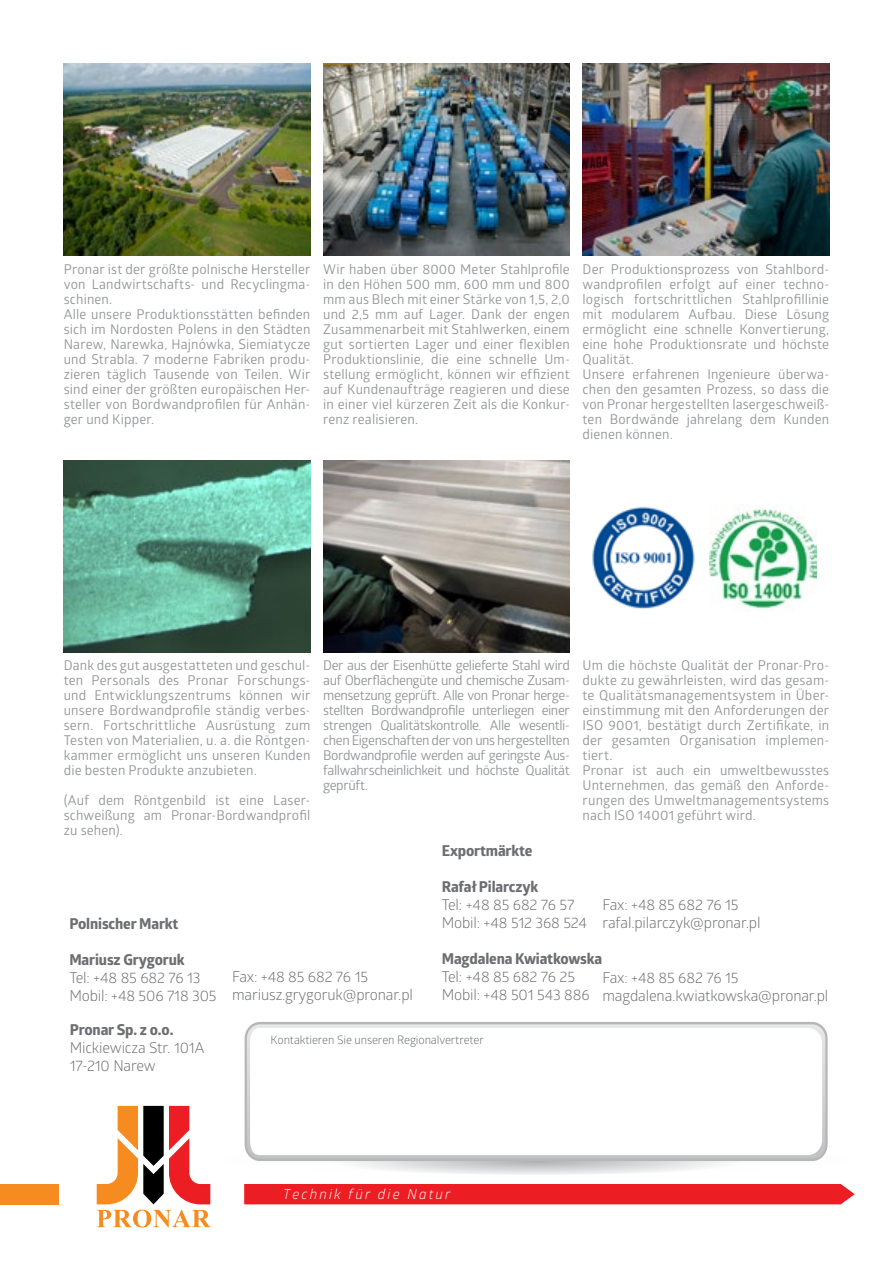
<style>
.page{position:relative;width:893px;height:1263px;background:#fff}
.page>*{position:absolute;margin:0;border:0;box-sizing:border-box;transform-origin:0 0}
.t1{font:15px/18px "Glober";letter-spacing:-.01em;color:#6d6e71}
.t2{font:700 15px "Globerx";letter-spacing:-.01em;color:#6d6e71}
.t3{font:italic 13.8px "Glober";letter-spacing:.15em;color:#fff}
.t4{font:13.5px/15px "Glober";letter-spacing:.01em;color:#939598;text-align:justify}
.t5{font:11.7px "Glober";letter-spacing:-.01em;color:#65696d}
</style>
<div class="page">
<svg style="left:97px;top:1106px;width:114px;height:121px"></svg>
<div style="left:244px;top:1184px;width:611px;height:20px;background:#ed1d24"></div>
<div style="left:0;top:1184px;width:59px;height:20px;background:#f68b1f"></div>
<svg style="left:244px;top:1145px;width:491px;height:30px"></svg>
<svg style="left:245px;top:1022px;width:583px;height:139px;background:#cacacc"></svg>
<svg style="left:250px;top:1028px;width:572px;height:127px"></svg>
<img style="left:64px;top:64px;width:246px;height:191px">
<img style="left:64px;top:461px;width:246px;height:191px">
<img style="left:323px;top:64px;width:247px;height:191px">
<img style="left:323px;top:461px;width:247px;height:191px">
<img style="left:583px;top:64px;width:246px;height:191px">
<img style="left:592px;top:506px;width:103px;height:103px">
<img style="left:710px;top:507px;width:107px;height:103px">
<p class="t4" style="left:64px;top:261px;width:248px;text-align:left">Pronar ist der größte polnische Hersteller von Landwirtschafts- und Recyclingma&shy;schinen.<br>Alle unsere Produktionsstätten befinden sich im Nordosten Polens in den Städten Narew, Narewka, Hajnówka, Siemiatycze und Strabla. 7 moderne Fabriken produ&shy;zieren täglich Tausende von Teilen. Wir sind einer der größten europäischen Her&shy;steller von Bordwandprofilen für Anhän&shy;ger und Kipper.</p>
<p class="t4" style="left:323px;top:261px;width:248px">Wir haben über 8000 Meter Stahlprofile in den Höhen 500 mm, 600 mm und 800 mm aus Blech mit einer Stärke von 1,5, 2,0 und 2,5 mm auf Lager. Dank der engen Zusammenarbeit mit Stahlwerken, einem gut sortierten Lager und einer flexiblen Produktionslinie, die eine schnelle Um&shy;stellung ermöglicht, können wir effizient auf Kundenaufträge reagieren und diese in einer viel kürzeren Zeit als die Konkur&shy;renz realisieren.</p>
<p class="t4" style="left:583px;top:261px;width:248px;text-align:left">Der Produktionsprozess von Stahlbord&shy;wandprofilen erfolgt auf einer techno&shy;logisch fortschrittlichen Stahlprofillinie mit modularem Aufbau. Diese Lösung ermöglicht eine schnelle Konvertierung, eine hohe Produktionsrate und höchste Qualität.<br>Unsere erfahrenen Ingenieure überwa&shy;chen den gesamten Prozess, so dass die von Pronar hergestellten lasergeschweiß&shy;ten Bordwände jahrelang dem Kunden dienen können.</p>
<p class="t4" style="left:64px;top:657px;width:248px">Dank des gut ausgestatteten und geschul&shy;ten Personals des Pronar Forschungs&shy;und Entwicklungszentrums können wir unsere Bordwandprofile ständig verbes&shy;sern. Fortschrittliche Ausrüstung zum Testen von Materialien, u. a. die Röntgen&shy;kammer ermöglicht uns unseren Kunden die besten Produkte anzubieten.</p>
<p class="t4" style="left:64px;top:792px;width:248px">(Auf dem Röntgenbild ist eine Laser&shy;schweißung am Pronar-Bordwandprofil zu sehen).</p>
<p class="t4" style="left:323px;top:657px;width:248px">Der aus der Eisenhütte gelieferte Stahl wird auf Oberflächengüte und chemische Zusam&shy;mensetzung geprüft. Alle von Pronar herge&shy;stellten Bordwandprofile unterliegen einer strengen Qualitätskontrolle. Alle wesentli&shy;chen Eigenschaften der von uns hergestellten Bordwandprofile werden auf geringste Aus&shy;fallwahrscheinlichkeit und höchste Qualität geprüft.</p>
<p class="t4" style="left:583px;top:657px;width:248px;text-align:left">Um die höchste Qualität der Pronar-Pro&shy;dukte zu gewährleisten, wird das gesam&shy;te Qualitätsmanagementsystem in Über&shy;einstimmung mit den Anforderungen der ISO 9001, bestätigt durch Zertifikate, in der gesamten Organisation implemen&shy;tiert.<br>Pronar ist auch ein umweltbewusstes Unternehmen, das gemäß den Anforde&shy;rungen des Umweltmanagementsystems nach ISO 14001 geführt wird.</p>
<p class="t2" style="left:69px;top:913px;width:111px">Polnischer Markt</p>
<p class="t2" style="left:69px;top:949px;width:117px">Mariusz Grygoruk</p>
<p class="t1" style="left:69px;top:968px;width:149px">Tel: +48 85 682 76 13<br>Mobil: +48 506 718 305</p>
<p class="t1" style="left:232px;top:967px;width:182px">Fax: +48 85 682 76 15 mariusz.grygoruk@pronar.pl</p>
<p class="t2" style="left:442px;top:840px;width:92px">Exportmärkte</p>
<p class="t2" style="left:442px;top:876px;width:98px">Rafał Pilarczyk</p>
<p class="t1" style="left:442px;top:895px;width:147px">Tel: +48 85 682 76 57<br>Mobil: +48 512 368 524</p>
<p class="t2" style="left:442px;top:948px;width:162px">Magdalena Kwiatkowska</p>
<p class="t1" style="left:442px;top:967px;width:149px">Tel: +48 85 682 76 25<br>Mobil: +48 501 543 886</p>
<p class="t1" style="left:602px;top:895px;width:159px">Fax: +48 85 682 76 15 rafal.pilarczyk@pronar.pl</p>
<p class="t1" style="left:602px;top:967px;width:227px">Fax: +48 85 682 76 15 magdalena.kwiatkowska@pronar.pl</p>
<p class="t2" style="left:70px;top:1018px;width:105px">Pronar Sp. z o.o.</p>
<p class="t1" style="left:70px;top:1038px;width:136px">Mickiewicza Str. 101A<br>17-210 Narew</p>
<p class="t5" style="left:271px;top:1032px;width:215px">Kontaktieren Sie unseren Regionalvertreter</p>
<p class="t3" style="left:283px;top:1184px;width:169px">Technik für die Natur</p>
</div>
